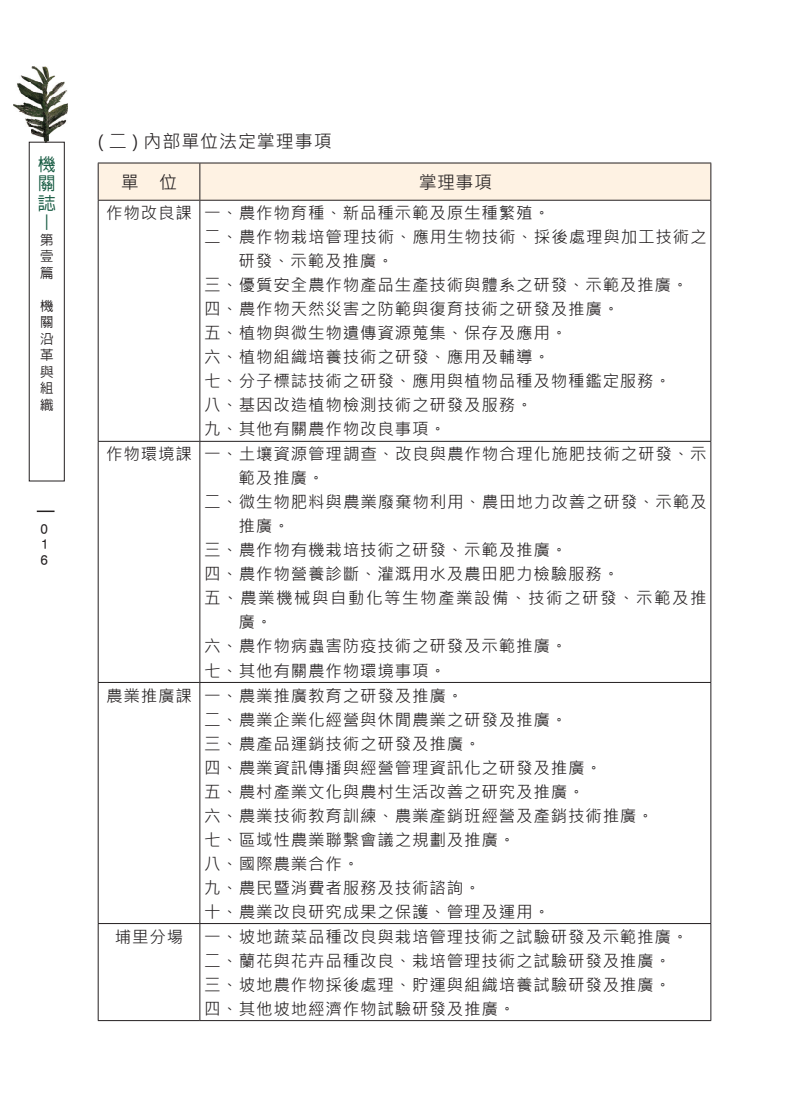
<style>
.page{position:relative;width:808px;height:1106px;background:#fff}
.page>*{position:absolute;margin:0;border:0;box-sizing:border-box;transform-origin:0 0}
.t1{font:18px "Microsoft Jheng Hei";letter-spacing:.05em;color:#231f20}
.t2{font:500 18px/19.5px "Lin Gothic";color:#145940;text-align:justify}
.t3{font:16.5px/24px "Microsoft Jheng Hei";letter-spacing:.05em;color:#231f20}
.t4{font:16.5px "Microsoft Jheng Hei";letter-spacing:.09em;color:#231f20}
.t5{font:500 15px/15.8px "Lin Gothic";color:#231f20;text-align:justify}
.t6{font:500 13.5px/16.5px "Lin Gothic";color:#231f20;text-align:justify}
</style>
<div class="page">
<div style="left:99px;top:164px;width:611px;height:36px;background:#fef2e3"></div>
<hr style="left:98px;top:163px;width:102px;height:1px;background:#231f20">
<hr style="left:200px;top:163px;width:511px;height:1px;background:#231f20">
<hr style="left:98px;top:200px;width:102px;height:1px;background:#231f20">
<hr style="left:200px;top:200px;width:511px;height:1px;background:#231f20">
<hr style="left:98px;top:441px;width:102px;height:1px;background:#231f20">
<hr style="left:200px;top:441px;width:511px;height:1px;background:#231f20">
<hr style="left:98px;top:682px;width:102px;height:1px;background:#231f20">
<hr style="left:200px;top:682px;width:511px;height:1px;background:#231f20">
<hr style="left:98px;top:923px;width:102px;height:1px;background:#231f20">
<hr style="left:200px;top:923px;width:511px;height:1px;background:#231f20">
<hr style="left:98px;top:1020px;width:102px;height:1px;background:#231f20">
<hr style="left:200px;top:1020px;width:511px;height:1px;background:#231f20">
<hr style="left:98px;top:163px;width:1px;height:37px;background:#231f20">
<hr style="left:98px;top:201px;width:1px;height:240px;background:#231f20">
<hr style="left:98px;top:442px;width:1px;height:240px;background:#231f20">
<hr style="left:98px;top:683px;width:1px;height:240px;background:#231f20">
<hr style="left:98px;top:924px;width:1px;height:96px;background:#231f20">
<hr style="left:199px;top:163px;width:1px;height:37px;background:#231f20">
<hr style="left:710px;top:163px;width:1px;height:37px;background:#231f20">
<hr style="left:199px;top:201px;width:1px;height:240px;background:#231f20">
<hr style="left:710px;top:201px;width:1px;height:240px;background:#231f20">
<hr style="left:199px;top:442px;width:1px;height:240px;background:#231f20">
<hr style="left:710px;top:442px;width:1px;height:240px;background:#231f20">
<hr style="left:199px;top:683px;width:1px;height:240px;background:#231f20">
<hr style="left:710px;top:683px;width:1px;height:240px;background:#231f20">
<hr style="left:199px;top:924px;width:1px;height:96px;background:#231f20">
<hr style="left:710px;top:924px;width:1px;height:96px;background:#231f20">
<svg style="left:37px;top:510px;width:18px;height:2px"></svg>
<img style="left:14px;top:67px;width:54px;height:76px">
<div style="left:29px;top:142px;width:36px;height:339px;border:1px solid #231f20"></div>
<p class="t2" style="left:38px;top:154px;width:19px">機關誌｜</p>
<p class="t6" style="left:40px;top:231px;width:15px">第壹篇</p>
<p class="t6" style="left:40px;top:297px;width:15px">機關沿革與組織</p>
<p class="t5" style="left:37px;top:521px;width:12px">０<br>１<br>６</p>
<p class="t1" style="left:98px;top:130px;width:235px">( 二 ) 內部單位法定掌理事項</p>
<p class="t1" style="left:121px;top:171px;width:58px">單 位</p>
<p class="t1" style="left:419px;top:171px;width:75px">掌理事項</p>
<p class="t3" style="left:106px;top:201px;width:445px">作物改良課 一、農作物育種、新品種示範及原生種繁殖。</p>
<p class="t3" style="left:204px;top:225px;width:504px">二、農作物栽培管理技術、應用生物技術、採後處理與加工技術之</p>
<p class="t3" style="left:239px;top:249px;width:157px">研發、示範及推廣。</p>
<p class="t3" style="left:204px;top:273px;width:486px">三、優質安全農作物產品生產技術與體系之研發、示範及推廣。</p>
<p class="t3" style="left:204px;top:297px;width:416px">四、農作物天然災害之防範與復育技術之研發及推廣。</p>
<p class="t3" style="left:204px;top:321px;width:364px">五、植物與微生物遺傳資源蒐集、保存及應用。</p>
<p class="t3" style="left:204px;top:345px;width:347px">六、植物組織培養技術之研發、應用及輔導。</p>
<p class="t3" style="left:204px;top:369px;width:468px">七、分子標誌技術之研發、應用與植物品種及物種鑑定服務。</p>
<p class="t3" style="left:204px;top:393px;width:330px">八、基因改造植物檢測技術之研發及服務。</p>
<p class="t3" style="left:204px;top:417px;width:243px">九、其他有關農作物改良事項。</p>
<p class="t3" style="left:106px;top:442px;width:602px">作物環境課 一、土壤資源管理調查、改良與農作物合理化施肥技術之研發、示</p>
<p class="t3" style="left:239px;top:466px;width:87px">範及推廣。</p>
<p class="t3" style="left:204px;top:490px;width:504px">二、微生物肥料與農業廢棄物利用、農田地力改善之研發、示範及</p>
<p class="t3" style="left:239px;top:514px;width:53px">推廣。</p>
<p class="t3" style="left:204px;top:538px;width:364px">三、農作物有機栽培技術之研發、示範及推廣。</p>
<p class="t3" style="left:204px;top:562px;width:416px">四、農作物營養診斷、灌溉用水及農田肥力檢驗服務。</p>
<p class="t4" style="left:204px;top:588px;width:504px">五、農業機械與自動化等生物產業設備、技術之研發、示範及推</p>
<p class="t3" style="left:239px;top:610px;width:35px">廣。</p>
<p class="t3" style="left:204px;top:634px;width:364px">六、農作物病蟲害防疫技術之研發及示範推廣。</p>
<p class="t3" style="left:204px;top:658px;width:243px">七、其他有關農作物環境事項。</p>
<p class="t3" style="left:106px;top:683px;width:359px">農業推廣課 一、農業推廣教育之研發及推廣。</p>
<p class="t3" style="left:204px;top:707px;width:364px">二、農業企業化經營與休閒農業之研發及推廣。</p>
<p class="t3" style="left:204px;top:731px;width:278px">三、農產品運銷技術之研發及推廣。</p>
<p class="t3" style="left:204px;top:755px;width:399px">四、農業資訊傳播與經營管理資訊化之研發及推廣。</p>
<p class="t3" style="left:204px;top:779px;width:382px">五、農村產業文化與農村生活改善之研究及推廣。</p>
<p class="t3" style="left:204px;top:803px;width:451px">六、農業技術教育訓練、農業產銷班經營及產銷技術推廣。</p>
<p class="t3" style="left:204px;top:827px;width:313px">七、區域性農業聯繫會議之規劃及推廣。</p>
<p class="t3" style="left:204px;top:851px;width:157px">八、國際農業合作。</p>
<p class="t3" style="left:204px;top:875px;width:278px">九、農民暨消費者服務及技術諮詢。</p>
<p class="t3" style="left:204px;top:899px;width:347px">十、農業改良研究成果之保護、管理及運用。</p>
<p class="t3" style="left:115px;top:924px;width:70px">埔里分場</p>
<p class="t3" style="left:204px;top:924px;width:486px">一、坡地蔬菜品種改良與栽培管理技術之試驗研發及示範推廣。二、蘭花與花卉品種改良、栽培管理技術之試驗研發及推廣。三、坡地農作物採後處理、貯運與組織培養試驗研發及推廣。四、其他坡地經濟作物試驗研發及推廣。</p>
</div>
